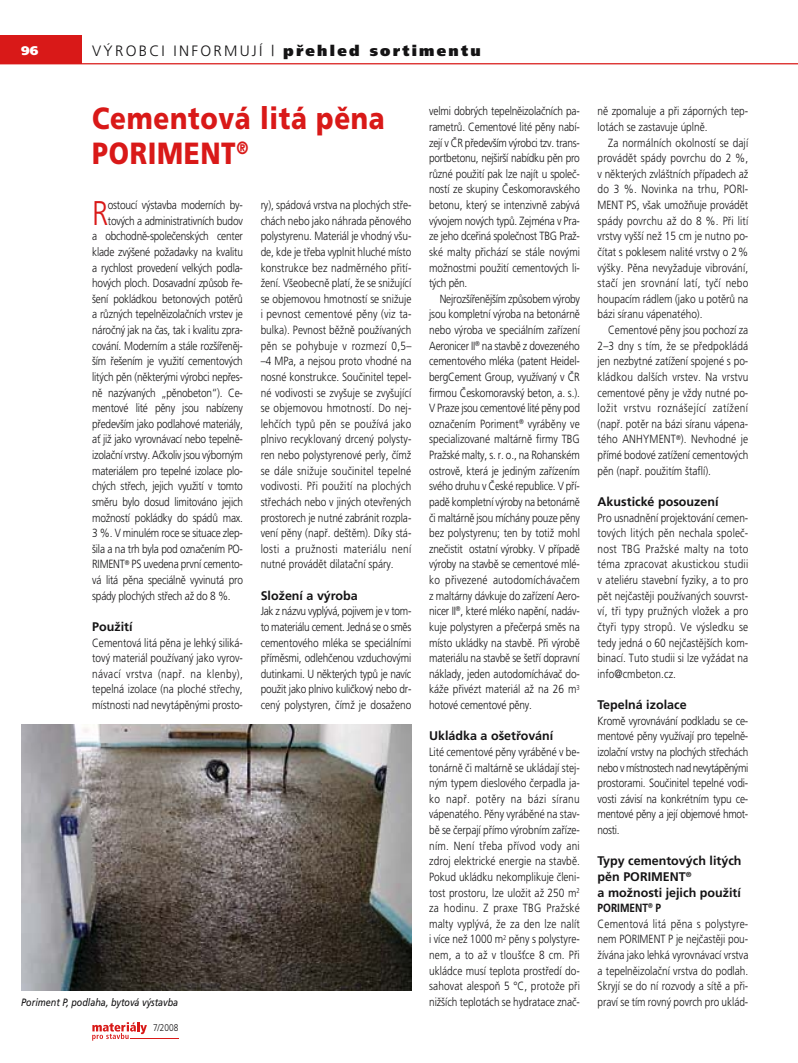
<style>
.page{position:relative;width:798px;height:1063px;background:#fff}
.page>*{position:absolute;margin:0;border:0;box-sizing:border-box;transform-origin:0 0}
.t1{font:34.25px "Frutiger CE Light";color:#d91918;scale:.85 1}
.t2{font:30.62px/35px "Frutiger CE Black";letter-spacing:.025em;color:#d91918;scale:.85 1}
.t3{font:15px "Frutiger CE Light";letter-spacing:.15em;color:#141314}
.t4{font:700 12.5px/15.6px "Frutiger CE";color:#141314}
.t5{font:900 12.5px "Frutiger CE Ultra";color:#fff}
.t6{font:11.88px/15.6px "Frutiger CE Light";letter-spacing:-.02em;color:#141314;text-align:justify;scale:.85 1}
.t7{font:11.88px/15.6px "Frutiger CE Light";letter-spacing:.005em;color:#141314;scale:.85 1}
.t8{font:700 11.88px "Frutiger CE";color:#141314;scale:.85 1}
.t9{font:italic 10.62px "Frutiger CE";color:#141314;scale:.85 1}
.t10{font:9.75px "Frutiger CE Light";color:#141314;scale:.85 1}
.s1{font-family:"Frutiger CE Ultra";font-weight:900}
</style>
<div class="page">
<svg style="left:92px;top:1022px;width:55px;height:19px"></svg>
<hr style="left:130px;top:1039px;width:48px;height:1px;background:#d91918">
<hr style="left:0;top:63px;width:797px;height:1px;background:#d91918">
<div style="left:0;top:35px;width:81px;height:29px;background:#d91918"></div>
<img style="left:21px;top:725px;width:390px;height:265px">
<p class="t5" style="left:21px;top:43px;width:19px">96</p>
<p class="t3" style="left:92px;top:45px;width:390px">VÝROBCI INFORMUJÍ | <span class="s1">přehled sortimentu</span></p>
<h2 class="t2" style="left:92px;top:101px;width:345px">Cementová litá pěna<br>PORIMENT<sup>®</sup></h2>
<h1 class="t1" style="left:92px;top:200px;width:21px">R</h1>
<p class="t6" style="left:108px;top:199px;width:160px">ostoucí výstavba moderních by-</p>
<p class="t6" style="left:108px;top:214px;width:160px">tových a administrativních budov</p>
<p class="t6" style="left:92px;top:230px;width:179px">a obchodně-společenských center</p>
<p class="t6" style="left:92px;top:245px;width:179px">klade zvýšené požadavky na kvalitu</p>
<p class="t6" style="left:92px;top:261px;width:179px">a rychlost provedení velkých podla-</p>
<p class="t6" style="left:92px;top:277px;width:179px">hových ploch. Dosavadní způsob ře-</p>
<p class="t6" style="left:92px;top:292px;width:179px">šení pokládkou betonových potěrů</p>
<p class="t6" style="left:92px;top:308px;width:179px">a různých tepelněizolačních vrstev je</p>
<p class="t6" style="left:92px;top:324px;width:179px">náročný jak na čas, tak i kvalitu zpra-</p>
<p class="t6" style="left:92px;top:339px;width:179px">cování. Moderním a stále rozšířeněj-</p>
<p class="t6" style="left:92px;top:355px;width:179px">ším řešením je využití cementových</p>
<p class="t6" style="left:92px;top:370px;width:179px">litých pěn (některými výrobci nepřes-</p>
<p class="t6" style="left:92px;top:386px;width:179px">ně nazývaných „pěnobeton“). Ce-</p>
<p class="t6" style="left:92px;top:402px;width:179px">mentové lité pěny jsou nabízeny</p>
<p class="t6" style="left:92px;top:417px;width:179px">především jako podlahové materiály,</p>
<p class="t6" style="left:92px;top:433px;width:179px">ať již jako vyrovnávací nebo tepelně-</p>
<p class="t6" style="left:92px;top:449px;width:179px">izolační vrstvy. Ačkoliv jsou výborným</p>
<p class="t6" style="left:92px;top:464px;width:179px">materiálem pro tepelné izolace plo-</p>
<p class="t6" style="left:92px;top:480px;width:179px">chých střech, jejich využití v tomto</p>
<p class="t6" style="left:92px;top:495px;width:179px">směru bylo dosud limitováno jejich</p>
<p class="t6" style="left:92px;top:511px;width:179px">možností pokládky do spádů max.</p>
<p class="t6" style="left:92px;top:527px;width:179px">3 %. V minulém roce se situace zlep-</p>
<p class="t6" style="left:92px;top:542px;width:179px">šila a na trh byla pod označením PO-</p>
<p class="t6" style="left:92px;top:558px;width:179px">RIMENT<sup>®</sup> PS uvedena první cemento-</p>
<p class="t6" style="left:92px;top:574px;width:179px">vá litá pěna speciálně vyvinutá pro</p>
<p class="t6" style="left:92px;top:589px;width:164px">spády plochých střech až do 8 %.</p>
<p class="t4" style="left:92px;top:619px;width:42px">Použití</p>
<p class="t6" style="left:92px;top:636px;width:179px">Cementová litá pěna je lehký siliká&shy;tový materiál používaný jako vyrov&shy;návací vrstva (např. na klenby), tepelná izolace (na ploché střechy, místnosti nad nevytápěnými prosto-</p>
<p class="t6" style="left:260px;top:199px;width:179px">ry), spádová vrstva na plochých stře&shy;chách nebo jako náhrada pěnového polystyrenu. Materiál je vhodný všu&shy;de, kde je třeba vyplnit hluché místo konstrukce bez nadměrného přití&shy;žení. Všeobecně platí, že se snižující se objemovou hmotností se snižuje i pevnost cementové pěny (viz ta&shy;bulka). Pevnost běžně používaných pěn se pohybuje v rozmezí 0,5– –4 MPa, a nejsou proto vhodné na nosné konstrukce. Součinitel tepel&shy;né vodivosti se zvyšuje se zvyšující se objemovou hmotností. Do nej&shy;lehčích typů pěn se používá jako plnivo recyklovaný drcený polysty&shy;ren nebo polystyrenové perly, čímž se dále snižuje součinitel tepelné vodivosti. Při použití na plochých střechách nebo v jiných otevřených prostorech je nutné zabránit rozpla&shy;vení pěny (např. deštěm). Díky stá&shy;losti a pružnosti materiálu není nutné provádět dilatační spáry.</p>
<p class="t4" style="left:260px;top:588px;width:99px">Složení a výroba</p>
<p class="t6" style="left:260px;top:605px;width:179px">Jak z názvu vyplývá, pojivem je v tom&shy;to materiálu cement. Jedná se o směs cementového mléka se speciálními příměsmi, odlehčenou vzduchovými dutinkami. U některých typů je navíc použit jako plnivo kuličkový nebo dr&shy;cený polystyren, čímž je dosaženo</p>
<p class="t9" style="left:21px;top:996px;width:186px">Poriment P, podlaha, bytová výstavba</p>
<p class="t10" style="left:153px;top:1024px;width:31px">7/2008</p>
<p class="t6" style="left:429px;top:105px;width:179px">velmi dobrých tepelněizolačních pa&shy;rametrů. Cementové lité pěny nabí&shy;zejí v ČR především výrobci tzv. trans&shy;portbetonu, nejširší nabídku pěn pro různé použití pak lze najít u společ&shy;ností ze skupiny Českomoravského betonu, který se intenzivně zabývá vývojem nových typů. Zejména v Pra&shy;ze jeho dceřiná společnost TBG Praž&shy;ské malty přichází se stále novými možnostmi použití cementových li&shy;tých pěn.</p>
<p class="t6" style="left:429px;top:292px;width:179px;text-indent:11px">Nejrozšířenějším způsobem výroby jsou kompletní výroba na betonárně nebo výroba ve speciálním zařízení Aeronicer II<sup>®</sup> na stavbě z dovezeného cementového mléka (patent Heidel&shy;bergCement Group, využívaný v ČR firmou Českomoravský beton, a. s.).<br>V Praze jsou cementové lité pěny pod označením Poriment<sup>®</sup> vyráběny ve specializované maltárně firmy TBG Pražské malty, s. r. o., na Rohanském ostrově, která je jediným zařízením svého druhu v České republice. V pří&shy;padě kompletní výroby na betonárně či maltárně jsou míchány pouze pěny bez polystyrenu; ten by totiž mohl znečistit ostatní výrobky. V případě výroby na stavbě se cementové mlé&shy;ko přivezené autodomíchávačem z maltárny dávkuje do zařízení Aero&shy;nicer II<sup>®</sup>, které mléko napění, nadáv&shy;kuje polystyren a přečerpá směs na místo ukládky na stavbě. Při výrobě materiálu na stavbě se šetří dopravní náklady, jeden autodomíchávač do&shy;káže přivézt materiál až na 26 m<sup>3 </sup>hotové cementové pěny.</p>
<p class="t4" style="left:429px;top:728px;width:126px">Ukládka a ošetřování</p>
<p class="t6" style="left:429px;top:745px;width:179px">Lité cementové pěny vyráběné v be&shy;tonárně či maltárně se ukládají stej&shy;ným typem dieslového čerpadla ja&shy;ko např. potěry na bázi síranu vápenatého. Pěny vyráběné na stav&shy;bě se čerpají přímo výrobním zaříze&shy;ním. Není třeba přívod vody ani zdroj elektrické energie na stavbě.<br>Pokud ukládku nekomplikuje členi&shy;tost prostoru, lze uložit až 250 m<sup>2 </sup>za hodinu. Z praxe TBG Pražské malty vyplývá, že za den lze nalít i více než 1000 m<sup>2</sup> pěny s polystyre&shy;nem, a to až v tloušťce 8 cm. Při ukládce musí teplota prostředí do&shy;sahovat alespoň 5 °C, protože při nižších teplotách se hydratace znač-</p>
<p class="t7" style="left:597px;top:105px;width:179px">ně zpomaluje a při záporných tep&shy;lotách se zastavuje úplně.</p>
<p class="t6" style="left:597px;top:136px;width:179px;text-indent:11px">Za normálních okolností se dají provádět spády povrchu do 2 %, v některých zvláštních případech až do 3 %. Novinka na trhu, PORI-MENT PS, však umožňuje provádět spády povrchu až do 8 %. Při lití vrstvy vyšší než 15 cm je nutno po&shy;čítat s poklesem nalité vrstvy o 2% výšky. Pěna nevyžaduje vibrování, stačí jen srovnání latí, tyčí nebo houpacím rádlem (jako u potěrů na bázi síranu vápenatého).</p>
<p class="t6" style="left:597px;top:324px;width:179px;text-indent:11px">Cementové pěny jsou pochozí za 2–3 dny s tím, že se předpokládá jen nezbytné zatížení spojené s po&shy;kládkou dalších vrstev. Na vrstvu cementové pěny je vždy nutné po&shy;ložit vrstvu roznášející zatížení (např. potěr na bázi síranu vápena&shy;tého ANHYMENT<sup>®</sup>). Nevhodné je přímé bodové zatížení cementových pěn (např. použitím štaflí).</p>
<p class="t4" style="left:597px;top:494px;width:122px">Akustické posouzení</p>
<p class="t6" style="left:597px;top:511px;width:179px">Pro usnadnění projektování cemen&shy;tových litých pěn nechala společ&shy;nost TBG Pražské malty na toto téma zpracovat akustickou studii v ateliéru stavební fyziky, a to pro pět nejčastěji používaných souvrst&shy;ví, tři typy pružných vložek a pro čtyři typy stropů. Ve výsledku se tedy jedná o 60 nejčastějších kom&shy;binací. Tuto studii si lze vyžádat na info@cmbeton.cz.</p>
<p class="t4" style="left:597px;top:697px;width:90px">Tepelná izolace</p>
<p class="t6" style="left:597px;top:714px;width:179px">Kromě vyrovnávání podkladu se ce&shy;mentové pěny využívají pro tepelně&shy;izolační vrstvy na plochých střechách nebo v místnostech nad nevytápěnými prostorami. Součinitel tepelné vodi&shy;vosti závisí na konkrétním typu ce&shy;mentové pěny a její objemové hmot&shy;nosti.</p>
<p class="t4" style="left:597px;top:853px;width:145px">Typy cementových litých pěn PORIMENT<sup>®<br></sup>a možnosti jejich použití</p>
<p class="t8" style="left:597px;top:901px;width:76px">PORIMENT<sup>®</sup> P</p>
<p class="t6" style="left:597px;top:917px;width:179px">Cementová litá pěna s polystyre&shy;nem PORIMENT P je nejčastěji pou&shy;žívána jako lehká vyrovnávací vrstva a tepelněizolační vrstva do podlah.<br>Skryjí se do ní rozvody a sítě a při&shy;praví se tím rovný povrch pro uklád-</p>
</div>
